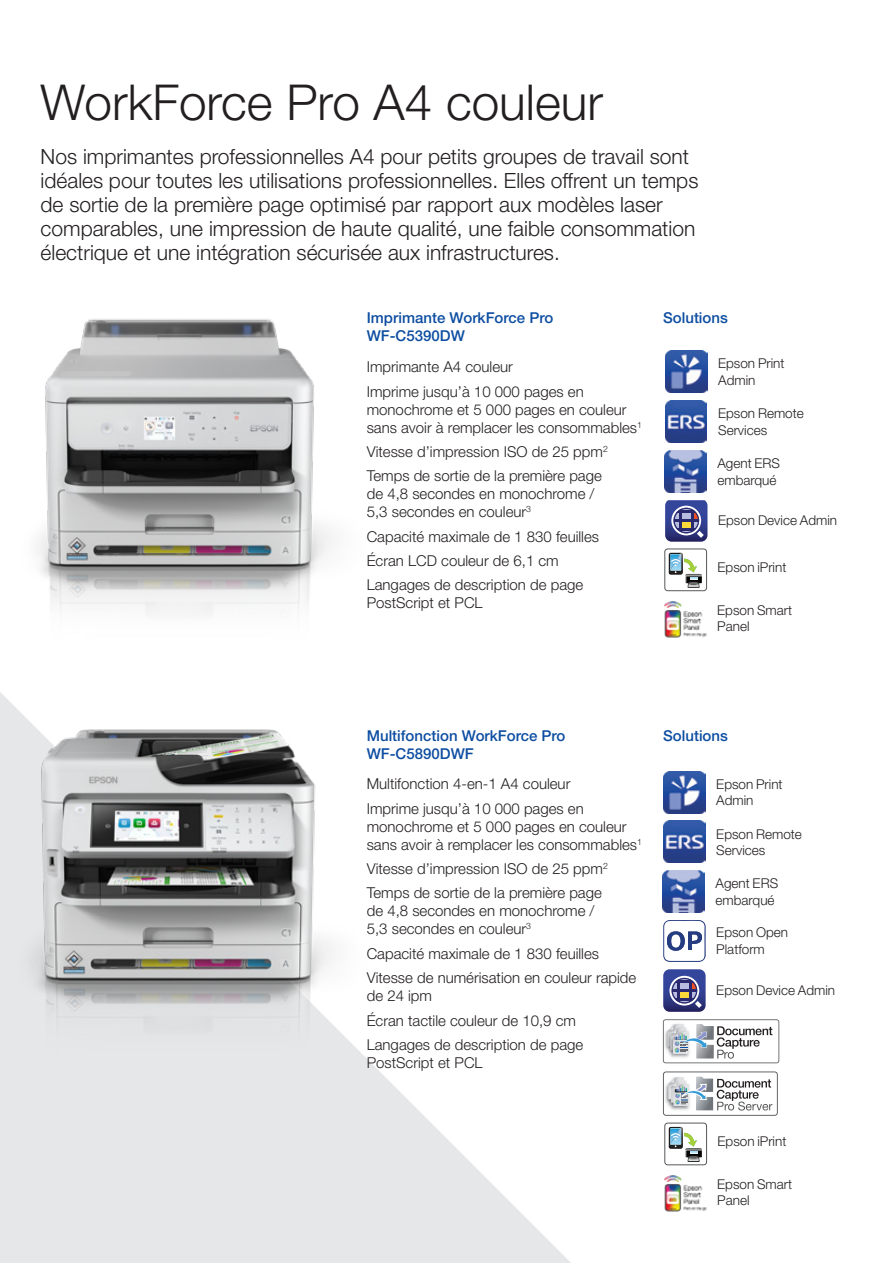
<style>
.page{position:relative;width:893px;height:1263px;background:#fff}
.page>*{position:absolute;margin:0;border:0;box-sizing:border-box;transform-origin:0 0}
.t1{font:300 49.5px "Helvetica Neue LT Pro";color:#231f20}
.t2{font:300 21px/24px "Helvetica Neue LT Pro";color:#231f20}
.t3{font:300 15px/18px "Helvetica Neue LT Pro";color:#231f20}
.t4{font:500 15px "Helvetica Neue LT Pro";color:#0d4da1}
.Product_features{font:300 13.5px/16.5px "Helvetica Neue LT Pro";color:#231f20}
</style>
<div class="page">
<svg style="left:0;top:692px;width:571px;height:571px;fill:#e6e7e9"></svg>
<img style="left:36px;top:319px;width:296px;height:296px">
<img style="left:665px;top:400px;width:42px;height:42px">
<svg style="left:665px;top:500px;width:42px;height:42px;background:#5b5f96"></svg>
<img style="left:665px;top:350px;width:43px;height:43px">
<img style="left:664px;top:450px;width:42px;height:42px">
<img style="left:0;top:703px;width:402px;height:359px">
<svg style="left:663px;top:920px;width:43px;height:42px"></svg>
<img style="left:663px;top:821px;width:42px;height:42px">
<svg style="left:663px;top:969px;width:43px;height:43px;background:#5d6198"></svg>
<img style="left:663px;top:771px;width:43px;height:42px">
<img style="left:662px;top:870px;width:43px;height:42px">
<svg style="left:663px;top:1019px;width:116px;height:44px"></svg>
<svg style="left:663px;top:1071px;width:115px;height:45px"></svg>
<div style="left:664px;top:549px;width:43px;height:42px;border:1px solid #57585a;border-radius:3px"></div>
<svg style="left:669px;top:553px;width:33px;height:35px"></svg>
<div style="left:664px;top:1123px;width:43px;height:42px;border:1px solid #57585a;border-radius:3px"></div>
<svg style="left:669px;top:1127px;width:33px;height:35px"></svg>
<img style="left:664px;top:601px;width:42px;height:37px">
<img style="left:664px;top:1175px;width:42px;height:37px">
<p class="t1" style="left:41px;top:73px;width:564px">WorkForce Pro A4 couleur</p>
<p class="t2" style="left:41px;top:144px;width:659px">Nos imprimantes professionnelles A4 pour petits groupes de travail sont idéales pour toutes les utilisations professionnelles. Elles offrent un temps de sortie de la première page optimisé par rapport aux modèles laser comparables, une impression de haute qualité, une faible consommation électrique et une intégration sécurisée aux infrastructures.</p>
<p class="t4" style="left:367px;top:309px;width:188px">Imprimante WorkForce Pro</p>
<p class="t4" style="left:663px;top:309px;width:66px">Solutions</p>
<p class="t4" style="left:367px;top:327px;width:100px">WF-C5390DW</p>
<p class="t3" style="left:367px;top:357px;width:148px">Imprimante A4 couleur</p>
<p class="t3" style="left:367px;top:382px;width:277px">Imprime jusqu’à 10 000 pages en monochrome et 5 000 pages en couleur sans avoir à remplacer les consommables<sup>1</sup></p>
<p class="t3" style="left:367px;top:442px;width:243px">Vitesse d’impression ISO de 25 ppm<sup>2</sup></p>
<p class="t3" style="left:367px;top:467px;width:237px">Temps de sortie de la première page de 4,8 secondes en monochrome /<br>5,3 secondes en couleur<sup>3</sup></p>
<p class="t3" style="left:367px;top:527px;width:234px">Capacité maximale de 1 830 feuilles</p>
<p class="t3" style="left:367px;top:551px;width:194px">Écran LCD couleur de 6,1 cm</p>
<p class="t3" style="left:367px;top:576px;width:218px">Langages de description de page<br>PostScript et PCL</p>
<p class="Product_features" style="left:718px;top:355px;width:68px">Epson Print<br>Admin</p>
<p class="Product_features" style="left:718px;top:405px;width:87px">Epson Remote<br>Services</p>
<p class="Product_features" style="left:717px;top:455px;width:64px">Agent ERS embarqué</p>
<p class="Product_features" style="left:718px;top:512px;width:120px">Epson Device Admin</p>
<p class="Product_features" style="left:718px;top:558px;width:70px">Epson iPrint</p>
<p class="Product_features" style="left:717px;top:601px;width:76px">Epson Smart<br>Panel</p>
<p class="t4" style="left:367px;top:726px;width:200px">Multifonction WorkForce Pro</p>
<p class="t4" style="left:663px;top:726px;width:66px">Solutions</p>
<p class="t4" style="left:367px;top:744px;width:108px">WF-C5890DWF</p>
<p class="t3" style="left:367px;top:775px;width:205px">Multifonction 4-en-1 A4 couleur</p>
<p class="t3" style="left:367px;top:799px;width:277px">Imprime jusqu’à 10 000 pages en monochrome et 5 000 pages en couleur sans avoir à remplacer les consommables<sup>1</sup></p>
<p class="t3" style="left:367px;top:859px;width:243px">Vitesse d’impression ISO de 25 ppm<sup>2</sup></p>
<p class="t3" style="left:367px;top:884px;width:237px">Temps de sortie de la première page de 4,8 secondes en monochrome /<br>5,3 secondes en couleur<sup>3</sup></p>
<p class="t3" style="left:367px;top:944px;width:234px">Capacité maximale de 1 830 feuilles</p>
<p class="t3" style="left:367px;top:968px;width:271px">Vitesse de numérisation en couleur rapide de 24 ipm</p>
<p class="t3" style="left:367px;top:1011px;width:211px">Écran tactile couleur de 10,9 cm</p>
<p class="t3" style="left:367px;top:1035px;width:218px">Langages de description de page<br>PostScript et PCL</p>
<p class="Product_features" style="left:716px;top:775px;width:68px">Epson Print<br>Admin</p>
<p class="Product_features" style="left:716px;top:825px;width:87px">Epson Remote<br>Services</p>
<p class="Product_features" style="left:716px;top:875px;width:64px">Agent ERS embarqué</p>
<p class="Product_features" style="left:716px;top:924px;width:73px">Epson Open<br>Platform</p>
<p class="Product_features" style="left:716px;top:982px;width:120px">Epson Device Admin</p>
<p class="Product_features" style="left:718px;top:1132px;width:70px">Epson iPrint</p>
<p class="Product_features" style="left:717px;top:1175px;width:76px">Epson Smart<br>Panel</p>
</div>
